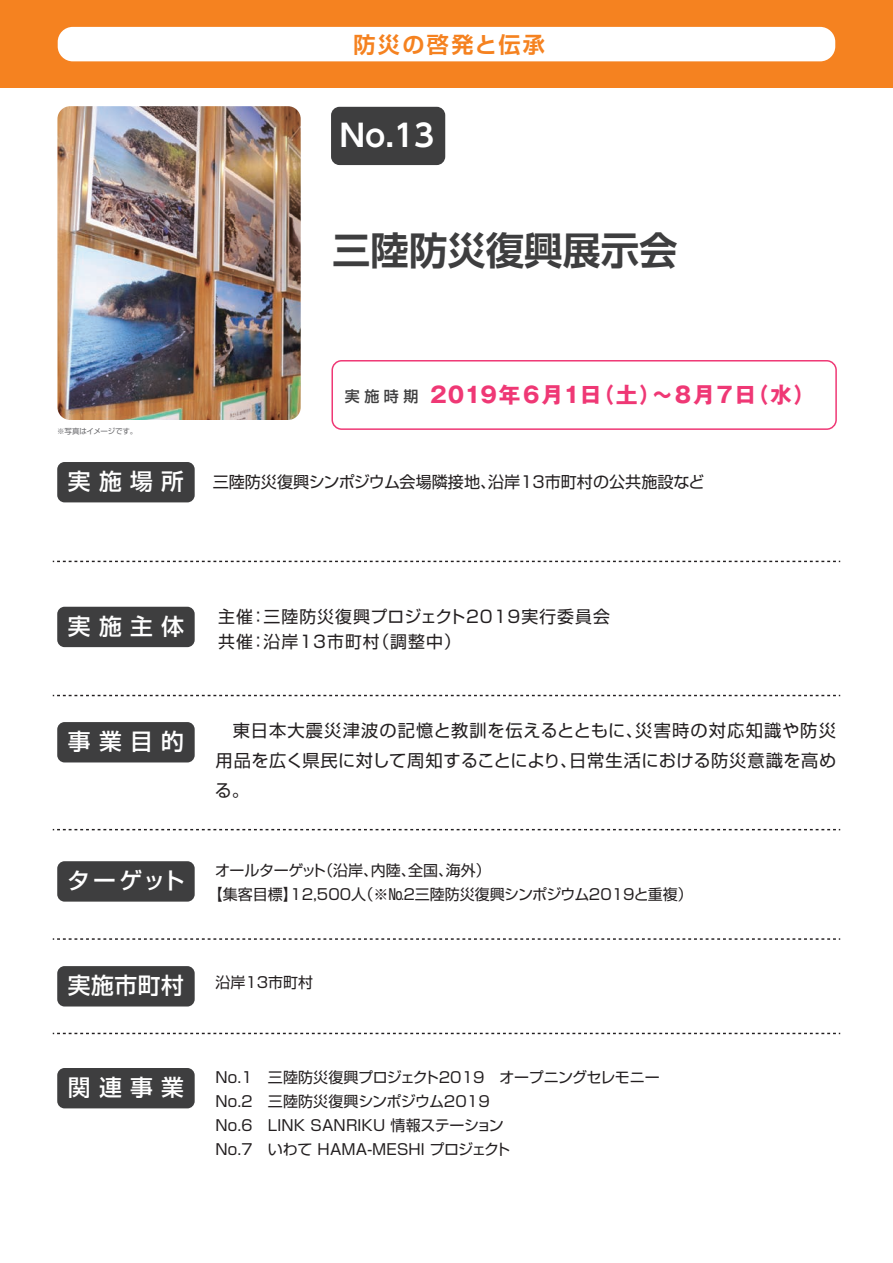
<style>
.page{position:relative;width:893px;height:1263px;background:#fff}
.page>*{position:absolute;margin:0;border:0;box-sizing:border-box;transform-origin:0 0}
.t1{font:700 38.4px "Shin Go Pr 6 N De";color:#3e3e3f}
.t2{font:700 30.45px "UD Shin Go NT Pro De";color:#fff}
.t3{font:500 22.8px "Shin Go Pr 6 N";letter-spacing:.365em;color:#fff}
.t4{font:700 22.05px "Shin Go Pr 6 N De";letter-spacing:.11em;color:#f58220}
.t5{font:700 21.75px "Gothic MB101 Pr 6 N";letter-spacing:-.03em;color:#ef3875}
.t6{font:17.25px/30px "Shin Go Pr 6 N";letter-spacing:.03em;color:#231f20;text-align:justify}
.t7{font:16.95px/25.2px "Shin Go Pr 6 N";letter-spacing:.06em;color:#231f20}
.t8{font:16.05px "Shin Go Pr 6 N";color:#231f20}
.t9{font:15px/24px "Shin Go Pr 6 N";color:#231f20}
.t10{font:7.5px "Shin Go Pr 6 N";letter-spacing:-.04em;color:#6b6b6e}
.s1{font-family:"Shin Go Pr 6 N";font-weight:500;font-size:15px;color:#3e3e3f}
</style>
<div class="page">
<img style="left:57px;top:106px;width:244px;height:314px">
<div style="left:0;top:0;width:893px;height:88px;background:#f58220"></div>
<div style="left:58px;top:27px;width:777px;height:34px;background:#fff;border-radius:15px"></div>
<div style="left:331px;top:360px;width:506px;height:70px;border:2px solid #ef3875;border-radius:9px"></div>
<div style="left:331px;top:107px;width:114px;height:58px;background:#3e3e3f;border-radius:8px"></div>
<svg style="left:53px;top:938px;width:787px;height:2px"></svg>
<svg style="left:53px;top:1033px;width:787px;height:1px"></svg>
<div style="left:57px;top:722px;width:138px;height:40px;background:#3e3e3f;border-radius:7px"></div>
<div style="left:57px;top:861px;width:138px;height:41px;background:#3e3e3f;border-radius:7px"></div>
<div style="left:57px;top:966px;width:138px;height:40px;background:#3e3e3f;border-radius:7px"></div>
<div style="left:57px;top:1068px;width:138px;height:40px;background:#3e3e3f;border-radius:7px"></div>
<div style="left:57px;top:607px;width:138px;height:40px;background:#3e3e3f;border-radius:7px"></div>
<div style="left:57px;top:462px;width:138px;height:40px;background:#3e3e3f;border-radius:7px"></div>
<svg style="left:53px;top:829px;width:787px;height:1px"></svg>
<svg style="left:53px;top:561px;width:787px;height:1px"></svg>
<svg style="left:53px;top:695px;width:787px;height:1px"></svg>
<h3 class="t4" style="left:353px;top:26px;width:193px">防災の啓発と伝承</h3>
<h2 class="t2" style="left:340px;top:111px;width:96px">No.13</h2>
<h1 class="t1" style="left:332px;top:219px;width:347px">三陸防災復興展示会</h1>
<p class="t10" style="left:57px;top:425px;width:82px">※写真はイメージです。</p>
<h3 class="t3" style="left:68px;top:463px;width:118px">実施場所</h3>
<h3 class="t5" style="left:345px;top:377px;width:472px"><span class="s1">実施時期</span> 2019年６月１日（土）～８月７日（水）</h3>
<p class="t8" style="left:213px;top:469px;width:493px">三陸防災復興シンポジウム会場隣接地、沿岸13市町村の公共施設など</p>
<h3 class="t3" style="left:68px;top:607px;width:118px">実施主体</h3>
<h3 class="t3" style="left:68px;top:723px;width:118px">事業目的</h3>
<h3 class="t3" style="left:67px;top:862px;width:119px">ターゲット</h3>
<h3 class="t3" style="left:68px;top:967px;width:118px">実施市町村</h3>
<h3 class="t3" style="left:68px;top:1069px;width:118px">関連事業</h3>
<p class="t7" style="left:218px;top:603px;width:393px">主催：三陸防災復興プロジェクト2019実行委員会共催：沿岸13市町村（調整中）</p>
<p class="t6" style="left:215px;top:714px;width:623px;text-indent:18px">東日本大震災津波の記憶と教訓を伝えるとともに、災害時の対応知識や防災用品を広く県民に対して周知することにより、日常生活における防災意識を高める。</p>
<p class="t9" style="left:208px;top:857px;width:486px;text-indent:7px">オールターゲット（沿岸、内陸、全国、海外）<br>【集客目標】12,500人（※№２三陸防災復興シンポジウム2019と重複）</p>
<p class="t9" style="left:215px;top:969px;width:99px">沿岸13市町村</p>
<p class="t9" style="left:215px;top:1064px;width:446px">No.１　三陸防災復興プロジェクト2019　オープニングセレモニー<br>No.２　三陸防災復興シンポジウム2019<br>No.６　LINK SANRIKU 情報ステーション<br>No.７　いわて HAMA-MESHI プロジェクト</p>
</div>
